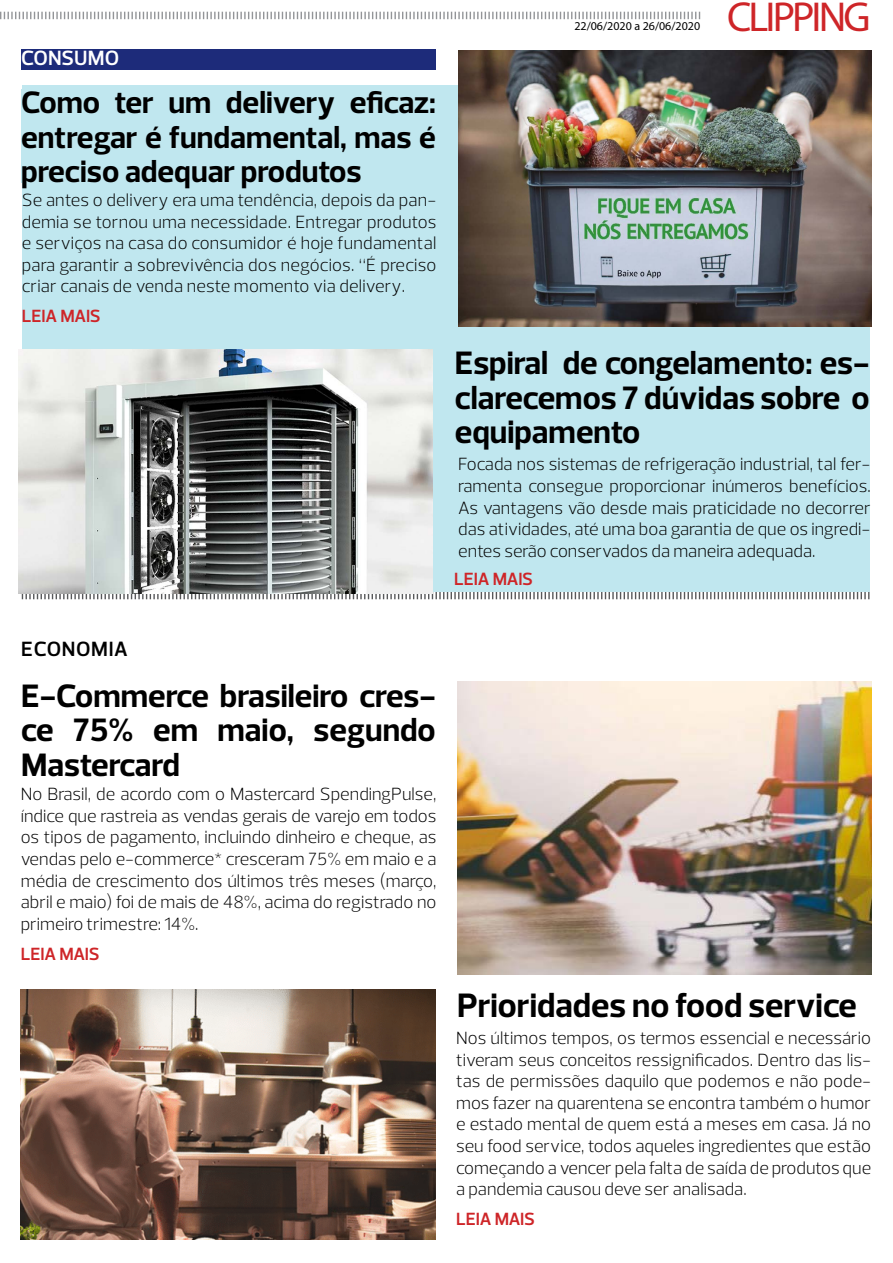
<style>
.page{position:relative;width:893px;height:1263px;background:#fff}
.page>*{position:absolute;margin:0;border:0;box-sizing:border-box;transform-origin:0 0}
.t1{font:42px "Myriad Pro";letter-spacing:-.07em;color:#ce2528}
.t2{font:700 34.5px "Prelo";color:#000}
.t3{font:700 33px/34.5px "Prelo";color:#000;text-align:justify}
.t4{font:700 31.5px/34.5px "Prelo";color:#000;text-align:justify}
.t5{font:600 21px "Prelo";letter-spacing:.03em;color:#000}
.t6{font:600 21px "Prelo";color:#fff}
.t7{font:300 18px/21.6px "Prelo";color:#000;text-align:justify}
.t8{font:600 18px "Prelo";letter-spacing:-.015em;color:#ce2528}
.t9{font:12px "Myriad Pro";color:#000}
</style>
<div class="page">
<svg style="left:0;top:12px;width:700px;height:8px"></svg>
<svg style="left:21px;top:590px;width:849px;height:10px"></svg>
<div style="left:21px;top:49px;width:415px;height:21px;background:#1d2b7a"></div>
<img style="left:457px;top:682px;width:414px;height:293px">
<div style="left:22px;top:85px;width:847px;height:507px;background:#c0e7ef"></div>
<img style="left:458px;top:51px;width:414px;height:276px">
<img style="left:18px;top:350px;width:415px;height:244px">
<img style="left:20px;top:989px;width:416px;height:251px">
<div style="left:21px;top:90px;width:415px;height:93px;background:#c0e7ef"></div>
<p class="t6" style="left:21px;top:45px;width:99px">CONSUMO</p>
<h3 class="t4" style="left:21px;top:86px;width:416px">Como ter um delivery eficaz: entregar é fundamental, mas é preciso adequar produtos</h3>
<p class="t7" style="left:22px;top:189px;width:416px">Se antes o delivery era uma tendência, depois da pan&shy;demia se tornou uma necessidade. Entregar produtos e serviços na casa do consumidor é hoje fundamental para garantir a sobrevivência dos negócios. “É preciso criar canais de venda neste momento via delivery.</p>
<p class="t8" style="left:22px;top:305px;width:80px">LEIA MAIS</p>
<p class="t9" style="left:574px;top:19px;width:127px">22/06/2020 a 26/06/2020</p>
<h1 class="t1" style="left:727px;top:-9px;width:145px">CLIPPING</h1>
<h3 class="t3" style="left:455px;top:346px;width:416px">Espiral de congelamento: es&shy;clarecemos 7 dúvidas sobre o equipamento</h3>
<p class="t7" style="left:458px;top:454px;width:414px">Focada nos sistemas de refrigeração industrial, tal fer&shy;ramenta consegue proporcionar inúmeros benefícios.<br>As vantagens vão desde mais praticidade no decorrer das atividades, até uma boa garantia de que os ingredi&shy;entes serão conservados da maneira adequada.</p>
<p class="t8" style="left:454px;top:568px;width:80px">LEIA MAIS</p>
<p class="t5" style="left:21px;top:636px;width:108px">ECONOMIA</p>
<h3 class="t3" style="left:21px;top:678px;width:416px">E-Commerce brasileiro cres&shy;ce 75% em maio, segundo Mastercard</h3>
<p class="t7" style="left:21px;top:783px;width:417px">No Brasil, de acordo com o Mastercard SpendingPulse, índice que rastreia as vendas gerais de varejo em todos os tipos de pagamento, incluindo dinheiro e cheque, as vendas pelo e-commerce* cresceram 75% em maio e a média de crescimento dos últimos três meses (março, abril e maio) foi de mais de 48%, acima do registrado no primeiro trimestre: 14%.</p>
<p class="t8" style="left:21px;top:943px;width:80px">LEIA MAIS</p>
<h2 class="t2" style="left:457px;top:984px;width:401px">Prioridades no food service</h2>
<p class="t7" style="left:456px;top:1027px;width:417px">Nos últimos tempos, os termos essencial e necessário tiveram seus conceitos ressignificados. Dentro das lis&shy;tas de permissões daquilo que podemos e não pode&shy;mos fazer na quarentena se encontra também o humor e estado mental de quem está a meses em casa. Já no seu food service, todos aqueles ingredientes que estão começando a vencer pela falta de saída de produtos que a pandemia causou deve ser analisada.</p>
<p class="t8" style="left:456px;top:1208px;width:80px">LEIA MAIS</p>
</div>
